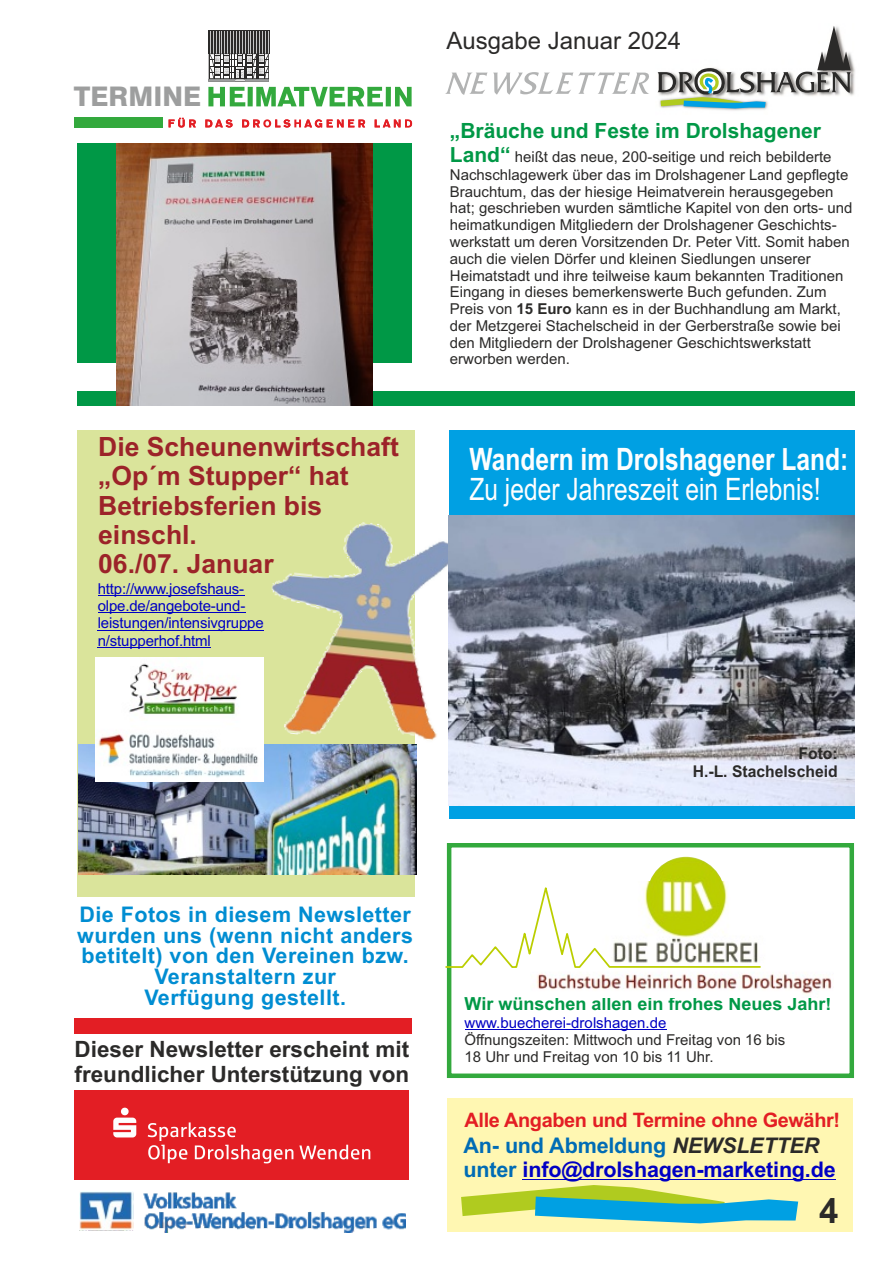
<style>
.page{position:relative;width:893px;height:1263px;background:#fff}
.page>*{position:absolute;margin:0;border:0;box-sizing:border-box;transform-origin:0 0}
.t1{font:700 34.8px "Arial";color:#2b2a29}
.t2{font:30.9px "Arial Narrow";color:#fefefe}
.t3{font:700 30.9px "Arial Narrow";color:#fefefe}
.t4{font:800 27px "Swiss 721 BT";color:#9d9e9e}
.t5{font:700 26.55px/29.4px "Arial";color:#9c2329}
.t6{font:24px "Arial";color:#2b2a29}
.t7{font:700 22.5px/25px "Arial";color:#2b2a29}
.t8{font:700 21.6px/21px "Arial";letter-spacing:.02em;color:#008dd2;text-align:center}
.t9{font:700 21.6px/23.4px "Arial";letter-spacing:-.01em;color:#0000c4}
.t10{font:700 21px "Arial";color:#009846}
.t11{font:700 19.95px "Arial";letter-spacing:-.02em;color:#e31e24}
.t12{font:700 18px "Arial";color:#009846}
.t13{font:700 16.2px/18.1px "Arial";color:#2b2a29;text-align:right}
.t14{font:15px/16.8px "Arial";color:#2b2a29}
.t15{font:15px/17.4px "Arial";letter-spacing:-.01em;color:#0000c4}
.s1{font-weight:700;font-size:21px;color:#009846}
.s2{font-weight:700}
.s3{color:#006cb5}
.s4{font-style:italic;color:#2b2a29}
</style>
<div class="page">
<div style="left:447px;top:1099px;width:406px;height:133px;background:#fff7b2"></div>
<svg style="left:461px;top:1185px;width:337px;height:38px"></svg>
<hr style="left:523px;top:1179px;width:313px;height:1px;background:#0000c4">
<div style="left:75px;top:1091px;width:334px;height:89px;background:#e31e24"></div>
<svg style="left:113px;top:1108px;width:23px;height:29px"></svg>
<svg style="left:148px;top:1122px;width:145px;height:41px"></svg>
<svg style="left:299px;top:1145px;width:71px;height:14px"></svg>
<img style="left:79px;top:1191px;width:327px;height:41px">
<svg style="left:445px;top:72px;width:204px;height:23px"></svg>
<img style="left:657px;top:55px;width:198px;height:56px">
<svg style="left:658px;top:26px;width:193px;height:82px"></svg>
<div style="left:75px;top:1018px;width:337px;height:15px;background:#e31e24"></div>
<div style="left:447px;top:843px;width:407px;height:235px;border:4px solid #33a93d"></div>
<hr style="left:465px;top:1029px;width:201px;height:1px;background:#0000c4">
<img style="left:537px;top:973px;width:295px;height:21px">
<svg style="left:445px;top:881px;width:316px;height:88px"></svg>
<img style="left:647px;top:857px;width:78px;height:78px;border-radius:50%">
<svg style="left:208px;top:87px;width:37px;height:19px"></svg>
<div style="left:248px;top:87px;width:5px;height:19px;background:#33a93d"></div>
<svg style="left:256px;top:87px;width:127px;height:19px"></svg>
<div style="left:386px;top:87px;width:5px;height:19px;background:#33a93d"></div>
<svg style="left:395px;top:87px;width:17px;height:19px"></svg>
<svg style="left:169px;top:118px;width:27px;height:10px"></svg>
<svg style="left:205px;top:119px;width:28px;height:9px"></svg>
<svg style="left:242px;top:119px;width:123px;height:9px"></svg>
<svg style="left:375px;top:120px;width:37px;height:7px"></svg>
<div style="left:75px;top:117px;width:88px;height:10px;background:#33a93d"></div>
<svg style="left:208px;top:30px;width:62px;height:51px;background:#787877"></svg>
<div style="left:77px;top:143px;width:335px;height:220px;background:#009846"></div>
<div style="left:77px;top:391px;width:778px;height:14px;background:#009846"></div>
<img style="left:116px;top:143px;width:257px;height:262px">
<div style="left:77px;top:430px;width:337px;height:466px;background:#dae49b"></div>
<hr style="left:98px;top:595px;width:146px;height:1px;background:#0000c4">
<hr style="left:98px;top:612px;width:147px;height:1px;background:#0000c4">
<hr style="left:98px;top:630px;width:166px;height:1px;background:#0000c4">
<hr style="left:98px;top:647px;width:113px;height:1px;background:#0000c4">
<img style="left:79px;top:744px;width:337px;height:130px">
<img style="left:96px;top:658px;width:167px;height:123px">
<img style="left:248px;top:497px;width:201px;height:262px">
<div style="left:449px;top:430px;width:406px;height:389px;background:#00a0e3"></div>
<img style="left:449px;top:516px;width:406px;height:289px">
<h3 class="t4" style="left:74px;top:86px;width:129px">TERMINE</h3>
<h3 class="t5" style="left:98px;top:434px;width:302px">Die Scheunenwirtschaft „Op´m Stupper“ hat<br>Betriebsferien bis einschl.<br>06./07. Januar</h3>
<p class="t15" style="left:98px;top:581px;width:168px">http://www.josefshaus&shy;olpe.de/angebote-und&shy;leistungen/intensivgruppe n/stupperhof.html</p>
<h3 class="t6" style="left:446px;top:32px;width:236px">Ausgabe Januar 2024</h3>
<h3 class="t10" style="left:450px;top:123px;width:373px">„Bräuche und Feste im Drolshagener</h3>
<p class="t14" style="left:450px;top:150px;width:404px"><span class="s1">Land“</span> heißt das neue, 200-seitige und reich bebilderte Nachschlagewerk über das im Drolshagener Land gepflegte Brauchtum, das der hiesige Heimatverein herausgegeben hat; geschrieben wurden sämtliche Kapitel von den orts- und heimatkundigen Mitgliedern der Drolshagener Geschichts&shy;werkstatt um deren Vorsitzenden Dr. Peter Vitt. Somit haben auch die vielen Dörfer und kleinen Siedlungen unserer Heimatstadt und ihre teilweise kaum bekannten Traditionen Eingang in dieses bemerkenswerte Buch gefunden. Zum Preis von <span class="s2">15 Euro</span> kann es in der Buchhandlung am Markt, der Metzgerei Stachelscheid in der Gerberstraße sowie bei den Mitgliedern der Drolshagener Geschichtswerkstatt erworben werden.</p>
<h2 class="t3" style="left:469px;top:447px;width:380px">Wandern im Drolshagener Land:</h2>
<h2 class="t2" style="left:469px;top:478px;width:353px">Zu jeder Jahreszeit ein Erlebnis!</h2>
<p class="t13" style="left:693px;top:746px;width:147px">Foto:<br>H.-L. Stachelscheid</p>
<h3 class="t8" style="left:77px;top:905px;width:337px">Die Fotos in diesem Newsletter wurden uns (wenn nicht anders betitelt) von den Vereinen bzw.<br>Veranstaltern zur<br>Verfügung gestellt.</h3>
<h3 class="t7" style="left:75px;top:1039px;width:336px">Dieser Newsletter erscheint mit freundlicher Unterstützung von</h3>
<p class="t12" style="left:465px;top:997px;width:368px">Wir wünschen allen ein frohes Neues Jahr!</p>
<p class="t15" style="left:465px;top:1015px;width:203px">www.buecherei-drolshagen.de</p>
<p class="t14" style="left:465px;top:1032px;width:322px">Öffnungszeiten: Mittwoch und Freitag von 16 bis<br>18 Uhr und Freitag von 10 bis 11 Uhr.</p>
<h3 class="t11" style="left:465px;top:1112px;width:377px">Alle Angaben und Termine ohne Gewähr!</h3>
<h3 class="t9" style="left:463px;top:1136px;width:374px"><span class="s3">An- und Abmeldung</span> <span class="s4">NEWSLETTER </span><span class="s3">unter</span> info@drolshagen-marketing.de</h3>
<h1 class="t1" style="left:819px;top:1197px;width:21px">4</h1>
</div>
